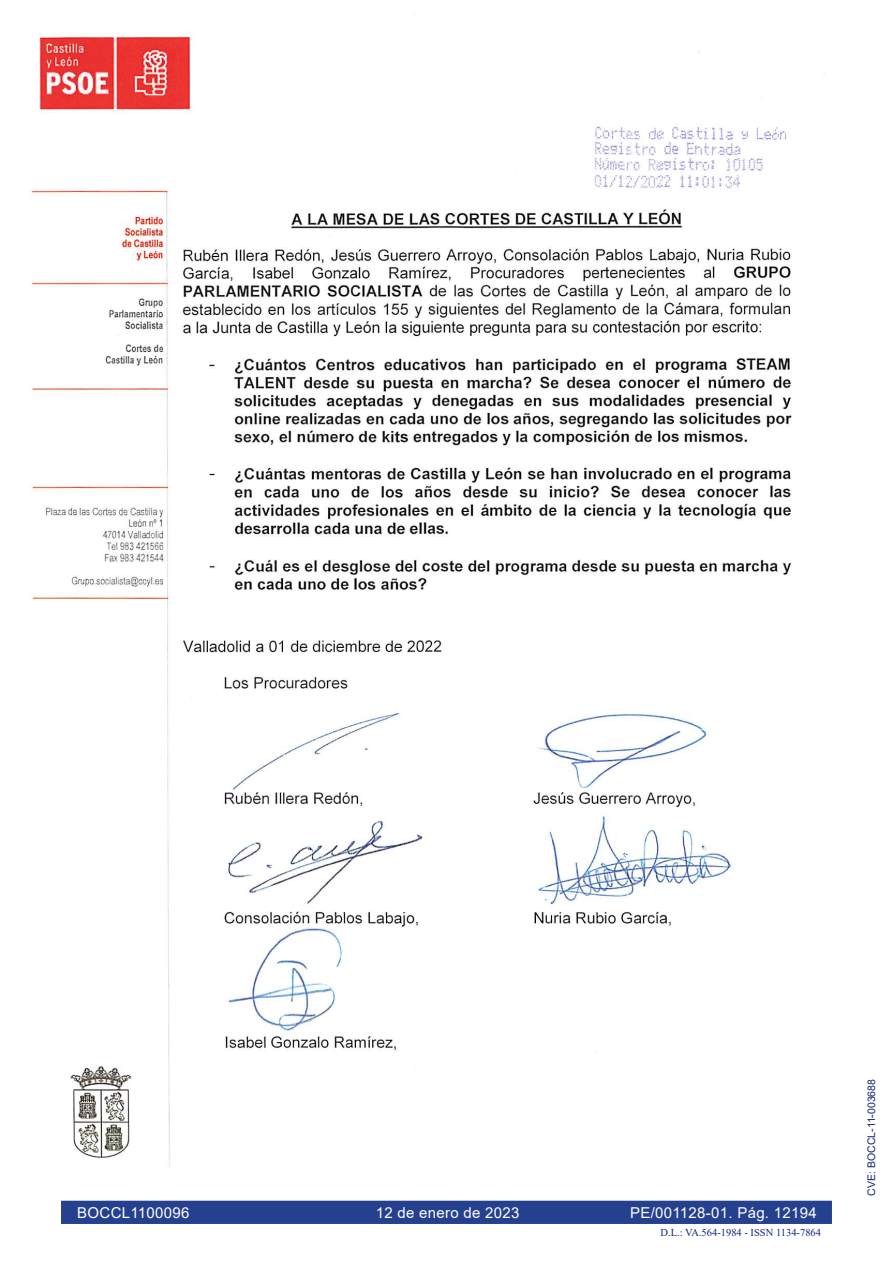
<style>
.page{position:relative;width:893px;height:1263px;background:#fff}
.page>*{position:absolute;margin:0;border:0;box-sizing:border-box;transform-origin:0 0}
.E_CVE{font:15px "Arial";letter-spacing:.02em;color:#fff}
.t1{font:10.5px "Times New Roman";color:#132477}
.t2{font:10.5px "Arial";color:#132477}
</style>
<div class="page">
<div style="left:60px;top:1200px;width:773px;height:25px;background:#25408f"></div>
<div style="left:60px;top:1199px;width:773px;height:26px;border:2px solid #fff"></div>
<img style="left:30px;top:33px;width:803px;height:1167px">
<p class="E_CVE" style="left:77px;top:1202px;width:114px">BOCCL1100096</p>
<p class="E_CVE" style="left:376px;top:1202px;width:145px">12 de enero de 2023</p>
<p class="E_CVE" style="left:630px;top:1202px;width:188px">PE/001128-01. Pág. 12194</p>
<p class="t1" style="left:661px;top:1225px;width:162px">D.L.: VA.564-1984 - ISSN 1134-7864</p>
<p class="t2" style="left:864px;top:1195px;width:118px;rotate:-90deg">CVE: BOCCL-11-003688</p>
</div>
